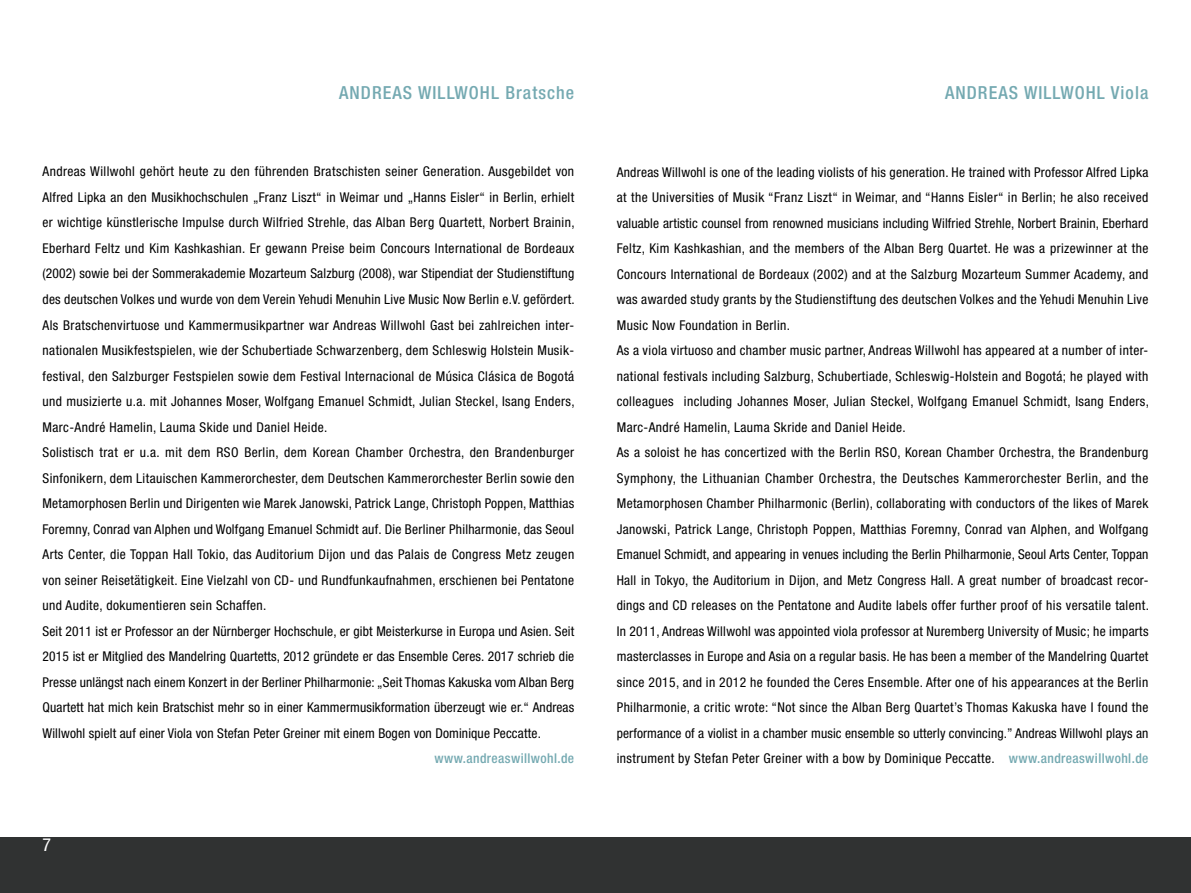
<style>
.page{position:relative;width:1191px;height:893px;background:#fff}
.page>*{position:absolute;margin:0;border:0;box-sizing:border-box;transform-origin:0 0}
.t1{font:500 condensed 18px "Helvetica Neue";letter-spacing:.06em;color:#74a9b1}
.t2{font:condensed 18px "Helvetica Neue";color:#fff}
.t3{font:condensed 13.5px/25.5px "Helvetica Neue";letter-spacing:.03em;color:#000}
.t4{font:500 condensed 13.5px "Helvetica Neue";letter-spacing:.03em;color:#74a9b1}
.s1{font-weight:500;color:#74a9b1}
</style>
<div class="page">
<div style="left:0;top:838px;width:1191px;height:55px;background:#303232"></div>
<h1 class="t1" style="left:339px;top:82px;width:237px">ANDREAS WILLWOHL Bratsche</h1>
<h1 class="t1" style="left:945px;top:82px;width:205px">ANDREAS WILLWOHL Viola</h1>
<p class="t3" style="left:43px;top:159px;width:534px">Andreas Willwohl gehört heute zu den führenden Bratschisten seiner Generation. Ausgebildet von Alfred Lipka an den Musikhochschulen „Franz Liszt“ in Weimar und „Hanns Eisler“ in Berlin, erhielt er wichtige künstlerische Impulse durch Wilfried Strehle, das Alban Berg Quartett, Norbert Brainin, Eberhard Feltz und Kim Kashkashian. Er gewann Preise beim Concours International de Bordeaux (2002) sowie bei der Sommerakademie Mozarteum Salzburg (2008), war Stipendiat der Studienstiftung des deutschen Volkes und wurde von dem Verein Yehudi Menuhin Live Music Now Berlin e.V. gefördert.<br>Als Bratschenvirtuose und Kammermusikpartner war Andreas Willwohl Gast bei zahlreichen inter&shy;nationalen Musikfestspielen, wie der Schubertiade Schwarzenberg, dem Schleswig Holstein Musik&shy;festival, den Salzburger Festspielen sowie dem Festival Internacional de Música Clásica de Bogotá und musizierte u.a. mit Johannes Moser, Wolfgang Emanuel Schmidt, Julian Steckel, Isang Enders, Marc-André Hamelin, Lauma Skide und Daniel Heide.<br>Solistisch trat er u.a. mit dem RSO Berlin, dem Korean Chamber Orchestra, den Brandenburger Sinfonikern, dem Litauischen Kammerorchester, dem Deutschen Kammerorchester Berlin sowie den Metamorphosen Berlin und Dirigenten wie Marek Janowski, Patrick Lange, Christoph Poppen, Matthias Foremny, Conrad van Alphen und Wolfgang Emanuel Schmidt auf. Die Berliner Philharmonie, das Seoul Arts Center, die Toppan Hall Tokio, das Auditorium Dijon und das Palais de Congress Metz zeugen von seiner Reisetätigkeit. Eine Vielzahl von CD- und Rundfunkaufnahmen, erschienen bei Pentatone und Audite, dokumentieren sein Schaffen.<br>Seit 2011 ist er Professor an der Nürnberger Hochschule, er gibt Meisterkurse in Europa und Asien. Seit 2015 ist er Mitglied des Mandelring Quartetts, 2012 gründete er das Ensemble Ceres. 2017 schrieb die Presse unlängst nach einem Konzert in der Berliner Philharmonie: „Seit Thomas Kakuska vom Alban Berg Quartett hat mich kein Bratschist mehr so in einer Kammermusikformation überzeugt wie er.“ Andreas Willwohl spielt auf einer Viola von Stefan Peter Greiner mit einem Bogen von Dominique Peccatte.</p>
<p class="t4" style="left:434px;top:750px;width:141px">www.andreaswillwohl.de</p>
<h1 class="t2" style="left:43px;top:834px;width:10px">7</h1>
<p class="t3" style="left:617px;top:159px;width:534px">Andreas Willwohl is one of the leading violists of his generation. He trained with Professor Alfred Lipka at the Universities of Musik “Franz Liszt“ in Weimar, and “Hanns Eisler“ in Berlin; he also received valuable artistic counsel from renowned musicians including Wilfried Strehle, Norbert Brainin, Eberhard Feltz, Kim Kashkashian, and the members of the Alban Berg Quartet. He was a prizewinner at the Concours International de Bordeaux (2002) and at the Salzburg Mozarteum Summer Academy, and was awarded study grants by the Studienstiftung des deutschen Volkes and the Yehudi Menuhin Live Music Now Foundation in Berlin.<br>As a viola virtuoso and chamber music partner, Andreas Willwohl has appeared at a number of inter&shy;national festivals including Salzburg, Schubertiade, Schleswig-Holstein and Bogotá; he played with colleagues including Johannes Moser, Julian Steckel, Wolfgang Emanuel Schmidt, Isang Enders, Marc-André Hamelin, Lauma Skride and Daniel Heide.<br>As a soloist he has concertized with the Berlin RSO, Korean Chamber Orchestra, the Brandenburg Symphony, the Lithuanian Chamber Orchestra, the Deutsches Kammerorchester Berlin, and the Metamorphosen Chamber Philharmonic (Berlin), collaborating with conductors of the likes of Marek Janowski, Patrick Lange, Christoph Poppen, Matthias Foremny, Conrad van Alphen, and Wolfgang Emanuel Schmidt, and appearing in venues including the Berlin Philharmonie, Seoul Arts Center, Toppan Hall in Tokyo, the Auditorium in Dijon, and Metz Congress Hall. A great number of broadcast recor&shy;dings and CD releases on the Pentatone and Audite labels offer further proof of his versatile talent.<br>In 2011, Andreas Willwohl was appointed viola professor at Nuremberg University of Music; he imparts masterclasses in Europe and Asia on a regular basis. He has been a member of the Mandelring Quartet since 2015, and in 2012 he founded the Ceres Ensemble. After one of his appearances at the Berlin Philharmonie, a critic wrote: “Not since the Alban Berg Quartet’s Thomas Kakuska have I found the performance of a violist in a chamber music ensemble so utterly convincing.” Andreas Willwohl plays an instrument by Stefan Peter Greiner with a bow by Dominique Peccatte. <span class="s1">www.andreaswillwohl.de</span></p>
</div>
